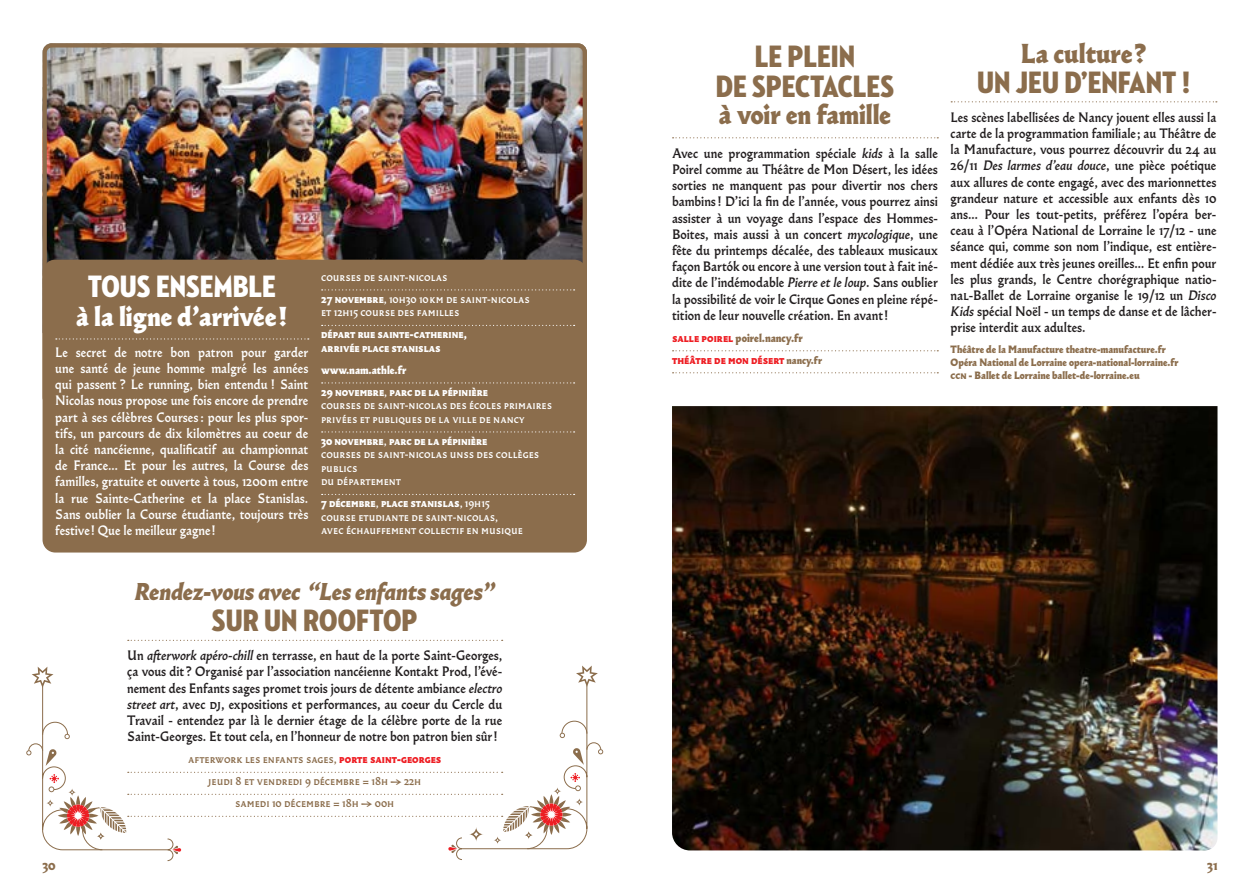
<style>
.page{position:relative;width:1259px;height:893px;background:#fff}
.page>*{position:absolute;margin:0;border:0;box-sizing:border-box;transform-origin:0 0}
.t1{font:31.5px/30px "Neutraface 2 Condensed Titling";color:#8b6d4c;text-align:center}
.t2{font:31.5px "Neutraface 2 Condensed Titling";color:#fff}
.t3{font:800 27px "Almost Roman";color:#8b6d4c}
.t4{font:800 27px "Almost Roman";color:#fff}
.t5{font:italic 800 24px "Almost Roman";letter-spacing:-.01em;color:#8b6d4c}
.t6{font:500 13.5px/16.2px "Almost Roman";color:#231f20;text-align:justify}
.t7{font:500 13.5px/16.2px "Almost Roman";color:#fff;text-align:justify}
.t8{font:900 13.5px "Almost Roman";color:#8b6d4c}
.t9{font:500 11.25px/13.5px "Almost Roman";color:#fff}
.t10{font:500 11.25px/22px "Almost Roman";color:#8b6d4c;text-align:center}
.t11{font:800 11.25px/13.5px "Almost Roman";color:#fff}
.t12{font:800 11.25px/22px "Almost Roman";color:#ee1d23}
.t13{font:800 10.5px/12.6px "Almost Roman";color:#8b6d4c}
.s1{font-weight:800}
.s2{font-weight:500}
.s3{font-style:italic}
.s4{font-weight:800;color:#ee1d23}
.s5{color:#8b6d4c}
.s6{font-size:10.5px;color:#8b6d4c}
</style>
<div class="page">
<img style="left:48px;top:48px;width:534px;height:214px">
<div style="left:43px;top:43px;width:544px;height:363px;border:4px solid #8b6d4c;border-radius:7px"></div>
<div style="left:43px;top:260px;width:544px;height:292px;background:#8b6d4c;border-radius:13px"></div>
<svg style="left:56px;top:338px;width:253px;height:2px"></svg>
<svg style="left:322px;top:289px;width:252px;height:1px"></svg>
<svg style="left:322px;top:325px;width:252px;height:1px"></svg>
<svg style="left:322px;top:382px;width:252px;height:1px"></svg>
<svg style="left:322px;top:431px;width:252px;height:1px"></svg>
<svg style="left:322px;top:494px;width:252px;height:1px"></svg>
<svg style="left:128px;top:640px;width:375px;height:1px"></svg>
<svg style="left:672px;top:137px;width:266px;height:1px"></svg>
<svg style="left:672px;top:350px;width:266px;height:1px"></svg>
<svg style="left:672px;top:372px;width:266px;height:1px"></svg>
<svg style="left:951px;top:101px;width:265px;height:1px"></svg>
<img style="left:672px;top:406px;width:545px;height:444px">
<svg style="left:26px;top:666px;width:577px;height:195px"></svg>
<h1 class="t2" style="left:88px;top:268px;width:190px">TOUS ENSEMBLE</h1>
<h2 class="t4" style="left:76px;top:297px;width:213px">à la ligne d’arrivée !</h2>
<p class="t7" style="left:55px;top:344px;width:255px">Le secret de notre bon patron pour garder une santé de jeune homme malgré les années qui passent ? Le running, bien entendu ! Saint Nicolas nous propose une fois encore de prendre part à ses célèbres Courses : pour les plus spor&shy;tifs, un parcours de dix kilomètres au coeur de la cité nancéienne, qualificatif au championnat de France… Et pour les autres, la Course des familles, gratuite et ouverte à tous, 1200m entre la rue Sainte-Catherine et la place Stanislas.<br>Sans oublier la Course étudiante, toujours très festive ! Que le meilleur gagne!</p>
<p class="t9" style="left:321px;top:266px;width:210px;line-height:22px">courses de saint-nicolas<br><span class="s1">27 novembre</span>, 10h30 10km de saint-nicolas</p>
<p class="t9" style="left:321px;top:305px;width:140px">et 12h15 course des familles</p>
<p class="t11" style="left:321px;top:327px;width:147px">départ rue sainte-catherine, arrivée place stanislas</p>
<p class="t11" style="left:321px;top:359px;width:168px;line-height:22px">www.nam.athle.fr<br>29 novembre<span class="s2">,</span> parc de la pépinière</p>
<p class="t9" style="left:321px;top:399px;width:232px">courses de saint-nicolas des écoles primaires privées et publiques de la ville de nancy</p>
<p class="t9" style="left:321px;top:434px;width:219px"><span class="s1">30 novembre</span>, <span class="s1">parc de la pépinière<br></span>courses de saint-nicolas unss des collèges publics<br>du département</p>
<p class="t9" style="left:321px;top:497px;width:203px"><span class="s1">7 décembre</span>, <span class="s1">place stanislas</span>, 19h15 course etudiante de saint-nicolas, avec échauffement collectif en musique</p>
<h3 class="t5" style="left:135px;top:574px;width:361px">Rendez-vous avec “Les enfants sages”</h3>
<h1 class="t1" style="left:212px;top:606px;width:207px">SUR UN ROOFTOP</h1>
<p class="t6" style="left:127px;top:647px;width:376px">Un <span class="s3">afterwork apéro-chill</span> en terrasse, en haut de la porte Saint-Georges, ça vous dit? Organisé par l’association nancéienne Kontakt Prod, l’évé&shy;nement des Enfants sages promet trois jours de détente ambiance <span class="s3">electro street art</span>, avec dj, expositions et performances, au coeur du Cercle du Travail - entendez par là le dernier étage de la célèbre porte de la rue Saint-Georges. Et tout cela, en l’honneur de notre bon patron bien sûr!</p>
<p class="t10" style="left:188px;top:748px;width:255px">afterwork les enfants sages, <span class="s4">porte saint-georges </span>jeudi 8 et vendredi 9 décembre = 18h → 22h<br>samedi 10 décembre = 18h → 00h</p>
<h1 class="t1" style="left:716px;top:42px;width:180px">LE PLEIN<br>DE SPECTACLES</h1>
<h2 class="t3" style="left:719px;top:95px;width:173px">à voir en famille</h2>
<p class="t6" style="left:672px;top:145px;width:267px">Avec une programmation spéciale <span class="s3">kids</span> à la salle Poirel comme au Théâtre de Mon Désert, les idées sorties ne manquent pas pour divertir nos chers bambins! D’ici la fin de l’année, vous pourrez ainsi assister à un voyage dans l’espace des Hommes-Boites, mais aussi à un concert <span class="s3">mycologique</span>, une fête du printemps décalée, des tableaux musicaux façon Bartók ou encore à une version tout à fait iné&shy;dite de l’indémodable <span class="s3">Pierre et le loup</span>. Sans oublier la possibilité de voir le Cirque Gones en pleine répé&shy;tition de leur nouvelle création. En avant!</p>
<p class="t12" style="left:672px;top:327px;width:151px">salle poirel <span class="s5">poirel.nancy.fr </span>théâtre de mon désert <span class="s6">nancy.fr</span></p>
<h2 class="t3" style="left:1021px;top:34px;width:127px">La culture ?</h2>
<h1 class="t1" style="left:977px;top:68px;width:214px">UN JEU D’ENFANT !</h1>
<p class="t6" style="left:950px;top:109px;width:267px">Les scènes labellisées de Nancy jouent elles aussi la carte de la programmation familiale; au Théâtre de la Manufacture, vous pourrez découvrir du 24 au 26/11 <span class="s3">Des larmes d’eau douce</span>, une pièce poétique aux allures de conte engagé, avec des marionnettes grandeur nature et accessible aux enfants dès 10 ans… Pour les tout-petits, préférez l’opéra ber&shy;ceau à l’Opéra National de Lorraine le 17/12 - une séance qui, comme son nom l’indique, est entière&shy;ment dédiée aux très jeunes oreilles… Et enfin pour les plus grands, le Centre chorégraphique natio&shy;nal-Ballet de Lorraine organise le 19/12 un <span class="s3">Disco Kids</span> spécial Noël - un temps de danse et de lâcher&shy;prise interdit aux adultes.</p>
<p class="t13" style="left:950px;top:343px;width:229px">Théâtre de la Manufacture theatre-manufacture.fr<br>Opéra National de Lorraine opera-national-lorraine.fr ccn - Ballet de Lorraine ballet-de-lorraine.eu</p>
<p class="t8" style="left:43px;top:855px;width:15px">30</p>
<p class="t8" style="left:1207px;top:855px;width:12px">31</p>
</div>
